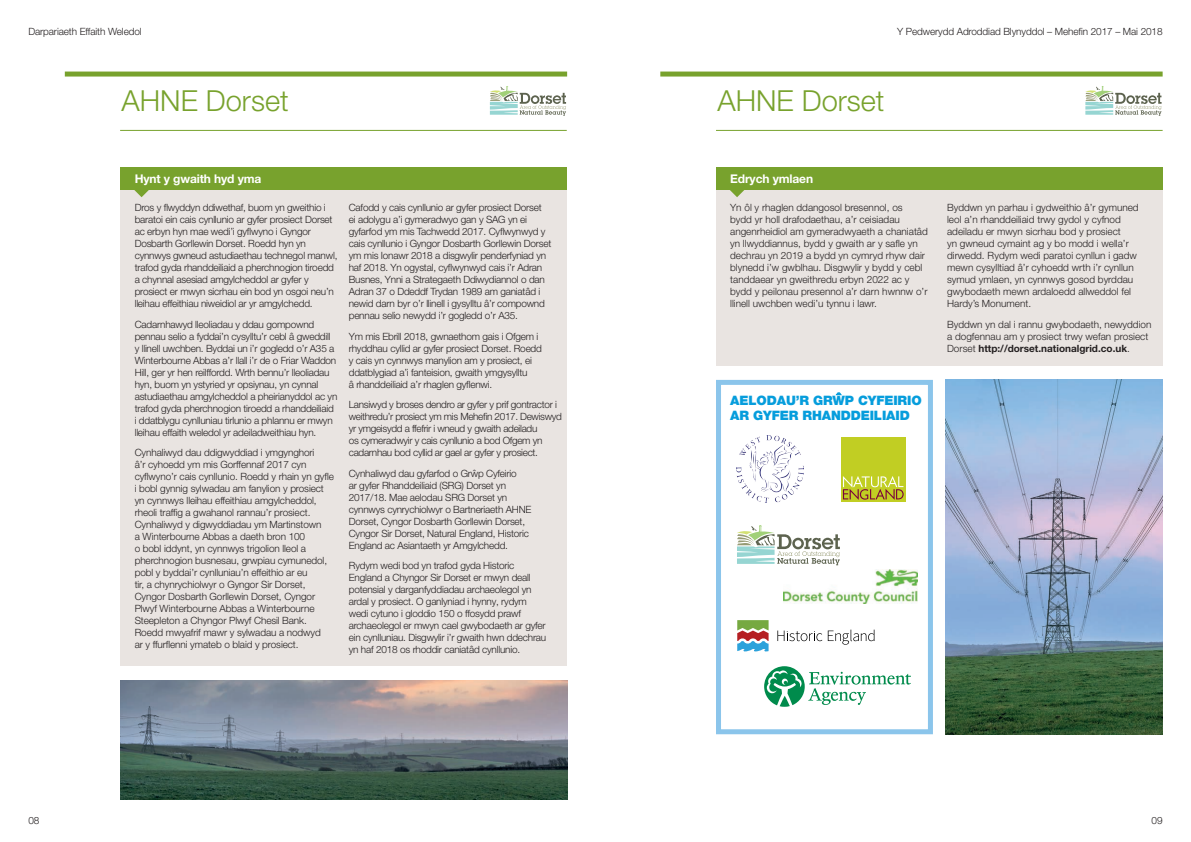
<style>
.page{position:relative;width:1191px;height:842px;background:#fff}
.page>*{position:absolute;margin:0;border:0;box-sizing:border-box;transform-origin:0 0}
.t1{font:300 29px "Helvetica Neue LT Pro";color:#78a22d}
.t2{font:900 13px/15px "Helvetica Neue LT Std";letter-spacing:-.01em;color:#069ddc}
.t3{font:700 12px "Helvetica Neue LT Pro";letter-spacing:-.01em;color:#fff}
.t4{font:300 10px/12px "Helvetica Neue LT Pro";letter-spacing:-.02em;color:#231f20}
.t5{font:300 10px/12px "Helvetica Neue LT Pro";color:#231f20}
.s1{font-weight:700}
</style>
<div class="page">
<div style="left:65px;top:72px;width:502px;height:5px;background:#78a22d"></div>
<div style="left:660px;top:72px;width:502px;height:5px;background:#78a22d"></div>
<hr style="left:716px;top:130px;width:446px;height:1px;background:#78a22d">
<hr style="left:120px;top:130px;width:447px;height:1px;background:#78a22d">
<div style="left:716px;top:167px;width:446px;height:199px;background:#e9e4e1"></div>
<div style="left:716px;top:167px;width:446px;height:23px;background:#78a22d"></div>
<svg style="left:730px;top:190px;width:14px;height:7px"></svg>
<img style="left:120px;top:680px;width:447px;height:119px">
<div style="left:120px;top:167px;width:447px;height:499px;background:#e9e4e1"></div>
<div style="left:120px;top:167px;width:447px;height:23px;background:#78a22d"></div>
<svg style="left:134px;top:190px;width:15px;height:7px"></svg>
<svg style="left:1085px;top:86px;width:76px;height:30px"></svg>
<svg style="left:490px;top:86px;width:76px;height:30px"></svg>
<div style="left:716px;top:380px;width:217px;height:354px;border:5px solid #8bc5eb"></div>
<div style="left:841px;top:437px;width:64px;height:64px;background:#c1ce23"></div>
<svg style="left:843px;top:476px;width:60px;height:24px"></svg>
<svg style="left:737px;top:620px;width:31px;height:31px"></svg>
<svg style="left:777px;top:630px;width:97px;height:15px"></svg>
<svg style="left:737px;top:525px;width:103px;height:40px"></svg>
<svg style="left:764px;top:666px;width:147px;height:41px"></svg>
<img style="left:736px;top:436px;width:67px;height:67px">
<img style="left:783px;top:569px;width:134px;height:35px">
<img style="left:945px;top:380px;width:217px;height:354px">
<p class="t4" style="left:28px;top:26px;width:115px">Darpariaeth Effaith Weledol</p>
<p class="t4" style="left:897px;top:26px;width:267px">Y Pedwerydd Adroddiad Blynyddol – Mehefin 2017 – Mai 2018</p>
<p class="t1" style="left:122px;top:83px;width:169px">AHNE Dorset</p>
<p class="t1" style="left:717px;top:83px;width:169px">AHNE Dorset</p>
<p class="t3" style="left:135px;top:171px;width:128px">Hynt y gwaith hyd yma</p>
<p class="t3" style="left:730px;top:171px;width:84px">Edrych ymlaen</p>
<p class="t4" style="left:28px;top:814px;width:13px">08</p>
<p class="t4" style="left:135px;top:201px;width:204px">Dros y flwyddyn ddiwethaf, buom yn gweithio i baratoi ein cais cynllunio ar gyfer prosiect Dorset ac erbyn hyn mae wedi’i gyflwyno i Gyngor Dosbarth Gorllewin Dorset. Roedd hyn yn cynnwys gwneud astudiaethau technegol manwl, trafod gyda rhanddeiliaid a pherchnogion tiroedd a chynnal asesiad amgylcheddol ar gyfer y prosiect er mwyn sicrhau ein bod yn osgoi neu’n lleihau effeithiau niweidiol ar yr amgylchedd.</p>
<p class="t4" style="left:135px;top:318px;width:204px">Cadarnhawyd lleoliadau y ddau gompownd pennau selio a fyddai’n cysylltu’r cebl â gweddill y llinell uwchben. Byddai un i’r gogledd o’r A35 a Winterbourne Abbas a’r llall i’r de o Friar Waddon Hill, ger yr hen reilffordd. Wrth bennu’r lleoliadau hyn, buom yn ystyried yr opsiynau, yn cynnal astudiaethau amgylcheddol a pheirianyddol ac yn trafod gyda pherchnogion tiroedd a rhanddeiliaid i ddatblygu cynlluniau tirlunio a phlannu er mwyn lleihau effaith weledol yr adeiladweithiau hyn.</p>
<p class="t4" style="left:135px;top:446px;width:201px">Cynhaliwyd dau ddigwyddiad i ymgynghori<br>â’r cyhoedd ym mis Gorffennaf 2017 cyn cyflwyno’r cais cynllunio. Roedd y rhain yn gyfle i bobl gynnig sylwadau am fanylion y prosiect yn cynnwys lleihau effeithiau amgylcheddol, rheoli traffig a gwahanol rannau’r prosiect.<br>Cynhaliwyd y digwyddiadau ym Martinstown<br>a Winterbourne Abbas a daeth bron 100<br>o bobl iddynt, yn cynnwys trigolion lleol a pherchnogion busnesau, grwpiau cymunedol, pobl y byddai’r cynlluniau’n effeithio ar eu<br>tir, a chynrychiolwyr o Gyngor Sir Dorset, Cyngor Dosbarth Gorllewin Dorset, Cyngor Plwyf Winterbourne Abbas a Winterbourne Steepleton a Chyngor Plwyf Chesil Bank.<br>Roedd mwyafrif mawr y sylwadau a nodwyd<br>ar y ffurflenni ymateb o blaid y prosiect.</p>
<p class="t4" style="left:349px;top:201px;width:204px">Cafodd y cais cynllunio ar gyfer prosiect Dorset<br>ei adolygu a’i gymeradwyo gan y SAG yn ei gyfarfod ym mis Tachwedd 2017. Cyflwynwyd y cais cynllunio i Gyngor Dosbarth Gorllewin Dorset ym mis Ionawr 2018 a disgwylir penderfyniad yn haf 2018. Yn ogystal, cyflwynwyd cais i’r Adran Busnes, Ynni a Strategaeth Ddiwydiannol o dan Adran 37 o Ddeddf Trydan 1989 am ganiatâd i newid darn byr o’r llinell i gysylltu â’r compownd pennau selio newydd i’r gogledd o’r A35.</p>
<p class="t4" style="left:349px;top:330px;width:195px">Ym mis Ebrill 2018, gwnaethom gais i Ofgem i rhyddhau cyllid ar gyfer prosiect Dorset. Roedd y cais yn cynnwys manylion am y prosiect, ei ddatblygiad a’i fanteision, gwaith ymgysylltu<br>â rhanddeiliaid a’r rhaglen gyflenwi.</p>
<p class="t4" style="left:349px;top:398px;width:214px">Lansiwyd y broses dendro ar gyfer y prif gontractor i weithredu’r prosiect ym mis Mehefin 2017. Dewiswyd yr ymgeisydd a ffefrir i wneud y gwaith adeiladu<br>os cymeradwyir y cais cynllunio a bod Ofgem yn cadarnhau bod cyllid ar gael ar gyfer y prosiect.</p>
<p class="t4" style="left:349px;top:467px;width:184px">Cynhaliwyd dau gyfarfod o Grŵp Cyfeirio<br>ar gyfer Rhanddeiliaid (SRG) Dorset yn 2017/18. Mae aelodau SRG Dorset yn cynnwys cynrychiolwyr o Bartneriaeth AHNE Dorset, Cyngor Dosbarth Gorllewin Dorset, Cyngor Sir Dorset, Natural England, Historic England ac Asiantaeth yr Amgylchedd.</p>
<p class="t4" style="left:349px;top:559px;width:199px">Rydym wedi bod yn trafod gyda Historic England a Chyngor Sir Dorset er mwyn deall potensial y darganfyddiadau archaeolegol yn ardal y prosiect. O ganlyniad i hynny, rydym wedi cytuno i gloddio 150 o ffosydd prawf archaeolegol er mwyn cael gwybodaeth ar gyfer ein cynlluniau. Disgwylir i’r gwaith hwn ddechrau yn haf 2018 os rhoddir caniatâd cynllunio.</p>
<p class="t5" style="left:730px;top:201px;width:199px">Yn ôl y rhaglen ddangosol bresennol, os<br>bydd yr holl drafodaethau, a’r ceisiadau angenrheidiol am gymeradwyaeth a chaniatâd yn llwyddiannus, bydd y gwaith ar y safle yn dechrau yn 2019 a bydd yn cymryd rhyw dair blynedd i’w gwblhau. Disgwylir y bydd y cebl tanddaear yn gweithredu erbyn 2022 ac y bydd y peilonau presennol a’r darn hwnnw o’r llinell uwchben wedi’u tynnu i lawr.</p>
<p class="t2" style="left:730px;top:393px;width:193px">AELODAU’R GRWP CYFEIRIO<br>AR GYFER RHANDDEILIAID</p>
<p class="t5" style="left:947px;top:201px;width:193px">Byddwn yn parhau i gydweithio â’r gymuned leol a’n rhanddeiliaid trwy gydol y cyfnod adeiladu er mwyn sicrhau bod y prosiect<br>yn gwneud cymaint ag y bo modd i wella’r dirwedd. Rydym wedi paratoi cynllun i gadw mewn cysylltiad â’r cyhoedd wrth i’r cynllun symud ymlaen, yn cynnwys gosod byrddau gwybodaeth mewn ardaloedd allweddol fel Hardy’s Monument.</p>
<p class="t5" style="left:947px;top:318px;width:206px">Byddwn yn dal i rannu gwybodaeth, newyddion a dogfennau am y prosiect trwy wefan prosiect<br>Dorset <span class="s1">http://dorset.nationalgrid.co.uk</span>.</p>
<p class="t4" style="left:1151px;top:814px;width:13px">09</p>
</div>
